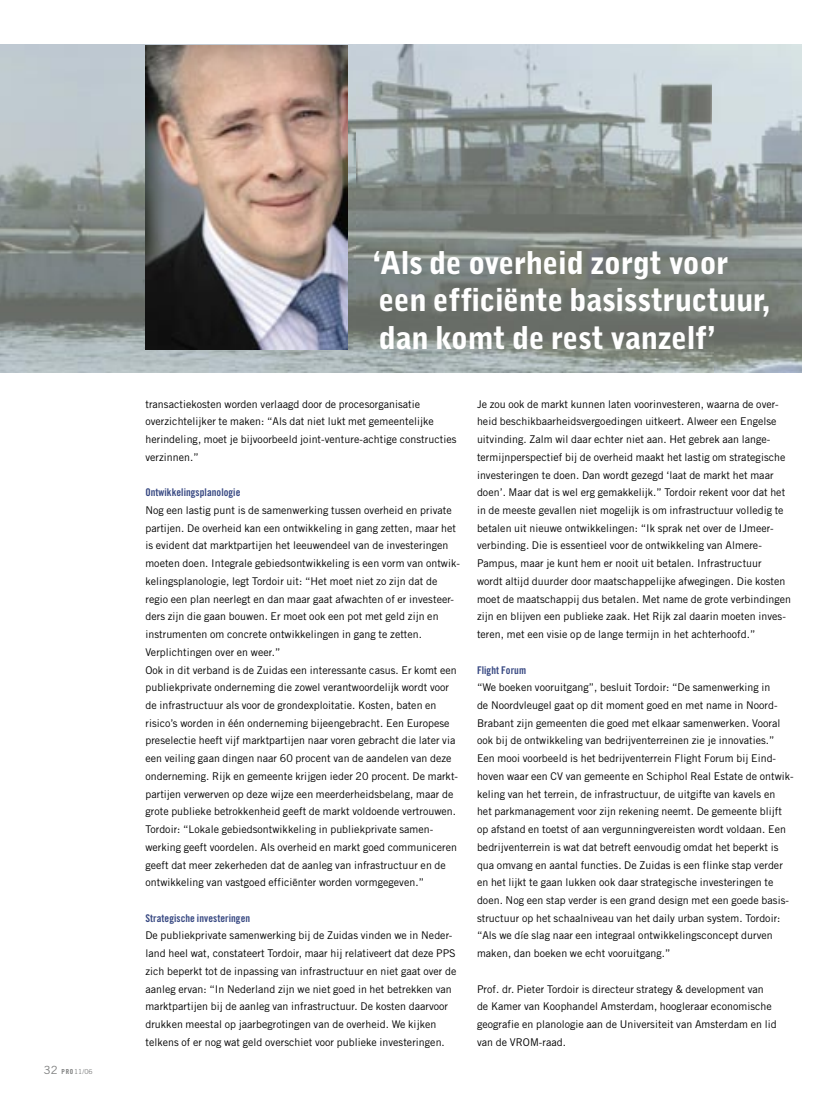
<style>
.page{position:relative;width:837px;height:1099px;background:#fff}
.page>*{position:absolute;margin:0;border:0;box-sizing:border-box;transform-origin:0 0}
.t1{font:900 31.25px/37.5px "Bell Gothic";letter-spacing:-.01em;color:#fff}
.t2{font:10.62px/17.8px "Trade Gothic";letter-spacing:.005em;color:#000}
.t3{font:10.62px "Trade Gothic Bold Cond Twenty";letter-spacing:.005em;color:#364781}
.t4{font:6.88px "Trade Gothic";color:#7b7c7c}
.s1{font-size:11.25px}
.s2{font-family:"Trade Gothic Bold Cond Twenty"}
</style>
<div class="page">
<hr style="left:836px;top:1045px;width:1px;height:53px;background:#727875">
<img style="left:0;top:44px;width:801px;height:328px">
<img style="left:145px;top:45px;width:203px;height:305px">
<p class="t4" style="left:44px;top:1066px;width:50px"><span class="s1">32</span> <span class="s2">PRO</span>11/06</p>
<h1 class="t1" style="left:372px;top:244px;width:399px">‘Als de overheid zorgt voor een efficiënte basisstructuur, dan komt de rest vanzelf’</h1>
<p class="t2" style="left:145px;top:395px;width:312px">transactiekosten worden verlaagd door de procesorganisatie overzichte lijker te maken: “Als dat niet lukt met gemeentelijke herindeling, moet je bijvoorbeeld joint-venture-achtige constructies verzinnen.”</p>
<p class="t3" style="left:145px;top:486px;width:96px">Ontwikkelingsplanologie</p>
<p class="t2" style="left:145px;top:501px;width:316px">Nog een lastig punt is de samenwerking tussen overheid en private partijen. De overheid kan een ontwikkeling in gang zetten, maar het is evident dat marktpartijen het leeuwendeel van de investeringen moeten doen. Integrale gebiedsontwikkeling is een vorm van ontwik&shy;kelingsplanologie, legt Tordoir uit: “Het moet niet zo zijn dat de regio een plan neerlegt en dan maar gaat afwachten of er investeer&shy;ders zijn die gaan bouwen. Er moet ook een pot met geld zijn en instrumenten om concrete ontwikkelingen in gang te zetten.<br>Verplichtingen over en weer.”<br>Ook in dit verband is de Zuidas een interessante casus. Er komt een publiekprivate onderneming die zowel verantwoordelijk wordt voor de infrastructuur als voor de grondexploitatie. Kosten, baten en risico’s worden in één onderneming bijeengebracht. Een Europese preselectie heeft vijf marktpartijen naar voren gebracht die later via een veiling gaan dingen naar 60 procent van de aandelen van deze onderneming. Rijk en gemeente krijgen ieder 20 procent. De markt&shy;partijen verwerven op deze wijze een meerderheidsbelang, maar de grote publieke betrokkenheid geeft de markt voldoende vertrouwen.<br>Tordoir: “Lokale gebiedsontwikkeling in publiekprivate samen&shy;werking geeft voordelen. Als overheid en markt goed communiceren geeft dat meer zekerheden dat de aanleg van infrastructuur en de ontwikkeling van vastgoed efficiënter worden vormgegeven.”</p>
<p class="t3" style="left:145px;top:911px;width:106px">Strategische investeringen</p>
<p class="t2" style="left:145px;top:926px;width:312px">De publiekprivate samenwerking bij de Zuidas vinden we in Neder&shy;land heel wat, constateert Tordoir, maar hij relativeert dat deze PPS zich beperkt tot de inpassing van infrastructuur en niet gaat over de aanleg ervan: “In Nederland zijn we niet goed in het betrekken van marktpartijen bij de aanleg van infrastructuur. De kosten daarvoor drukken meestal op jaarbegrotingen van de overheid. We kijken telkens of er nog wat geld overschiet voor publieke investeringen.</p>
<p class="t2" style="left:477px;top:395px;width:315px">Je zou ook de markt kunnen laten voorinvesteren, waarna de over&shy;heid beschikbaarheidsvergoedingen uitkeert. Alweer een Engelse uitvinding. Zalm wil daar echter niet aan. Het gebrek aan lange&shy;termijnperspectief bij de overheid maakt het lastig om strategische investeringen te doen. Dan wordt gezegd ‘laat de markt het maar doen’. Maar dat is wel erg gemakkelijk.” Tordoir rekent voor dat het in de meeste gevallen niet mogelijk is om infrastructuur volledig te betalen uit nieuwe ontwikkelingen: “Ik sprak net over de IJmeer&shy;verbinding. Die is essentieel voor de ontwikkeling van Almere-Pampus, maar je kunt hem er nooit uit betalen. Infrastructuur<br>wordt altijd duurder door maatschappelijke afwegingen. Die kosten moet de maatschappij dus betalen. Met name de grote verbindingen zijn en blijven een publieke zaak. Het Rijk zal daarin moeten inves&shy;teren, met een visie op de lange termijn in het achterhoofd.”</p>
<p class="t3" style="left:477px;top:663px;width:51px">Flight Forum</p>
<p class="t2" style="left:477px;top:678px;width:318px">“We boeken vooruitgang”, besluit Tordoir: “De samenwerking in<br>de Noordvleugel gaat op dit moment goed en met name in Noord-Brabant zijn gemeenten die goed met elkaar samenwerken. Vooral ook bij de ontwikkeling van bedrijventerreinen zie je innovaties.” Een mooi voorbeeld is het bedrijventerrein Flight Forum bij Eind&shy;hoven waar een CV van gemeente en Schiphol Real Estate de ontwik&shy;keling van het terrein, de infrastructuur, de uitgifte van kavels en<br>het parkmanagement voor zijn rekening neemt. De gemeente blijft op afstand en toetst of aan vergunningvereisten wordt voldaan. Een bedrijventerrein is wat dat betreft eenvoudig omdat het beperkt is qua omvang en aantal functies. De Zuidas is een flinke stap verder en het lijkt te gaan lukken ook daar strategische investeringen te doen. Nog een stap verder is een grand design met een goede basis&shy;structuur op het schaalniveau van het daily urban system. Tordoir: “Als we díe slag naar een integraal ontwikkelingsconcept durven maken, dan boeken we echt vooruitgang.”</p>
<p class="t2" style="left:477px;top:979px;width:301px">Prof. dr. Pieter Tordoir is directeur strategy &amp; development van de Kamer van Koophandel Amsterdam, hoogleraar economische geografie en planologie aan de Universiteit van Amsterdam en lid van de VROM-raad.</p>
</div>
